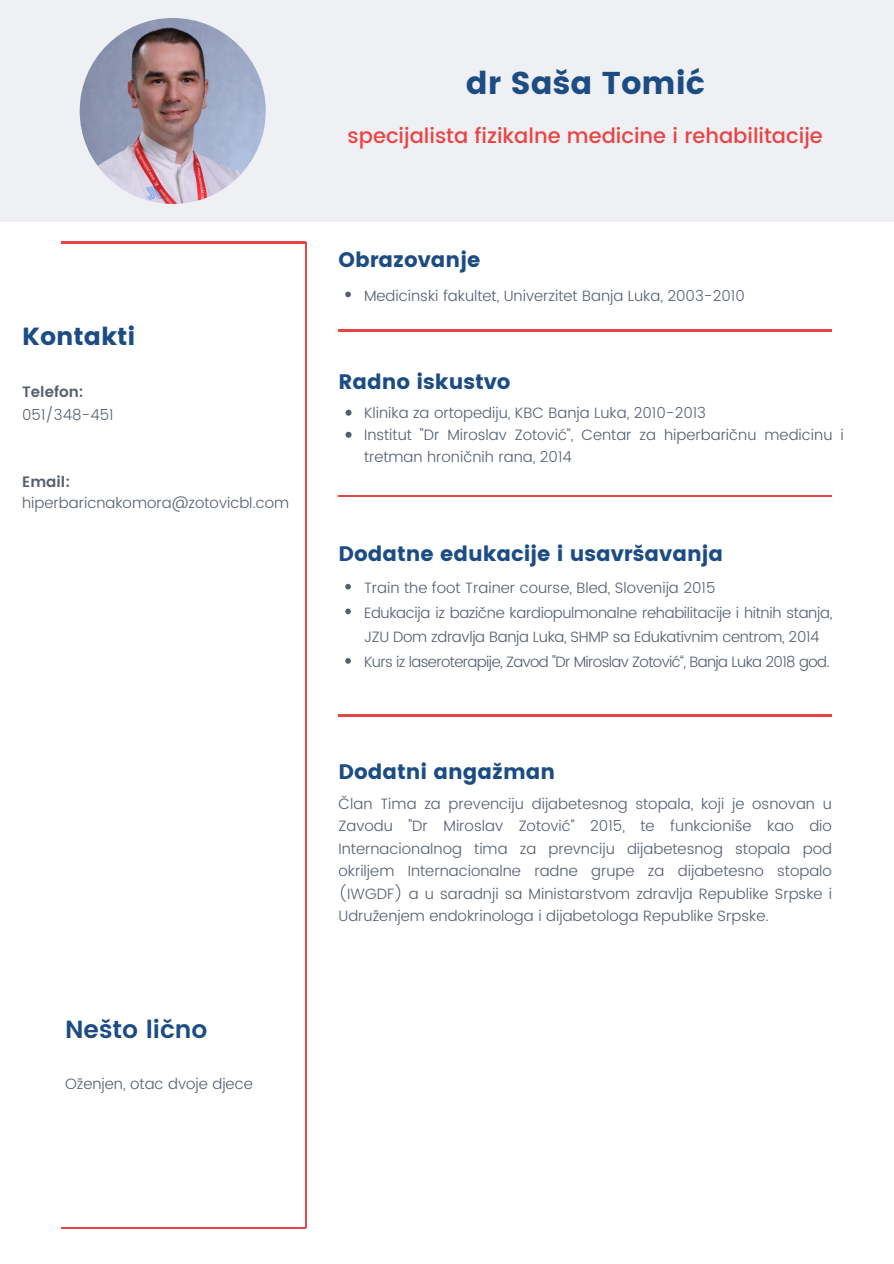
<style>
.page{position:relative;width:894px;height:1264px;background:#fff}
.page>*{position:absolute;margin:0;border:0;box-sizing:border-box;transform-origin:0 0}
.t1{font:31.5px "Poppins";color:#1c4c84}
.t2{font:600 24.75px "Poppins";color:#1c4c84}
.t3{font:24.75px "Poppins";color:#1c4c84}
.t4{font:21px "Poppins";color:#1c4c84}
.t5{font:500 21px "Poppins";color:#eb4343}
.t6{font:300 15px/22.5px "Poppins";color:#555e70}
.t7{font:300 15px/24.8px "Poppins";letter-spacing:-.02em;color:#555e70}
.t8{font:300 15px "Poppins";letter-spacing:-.04em;color:#555e70}
.t9{font:600 15px "Poppins";color:#555e70}
</style>
<div class="page">
<div style="left:0;top:0;width:893px;height:222px;background:#eff0f4"></div>
<img style="left:80px;top:18px;width:186px;height:186px;border-radius:50%">
<hr style="left:62px;top:242px;width:244px;height:1px;background:#eb4343">
<svg style="left:345px;top:291px;width:6px;height:6px"></svg>
<hr style="left:338px;top:329px;width:493px;height:2px;background:#eb4343">
<hr style="left:338px;top:495px;width:493px;height:2px;background:#eb4343">
<hr style="left:305px;top:242px;width:1px;height:494px;background:#eb4343">
<hr style="left:62px;top:1226px;width:244px;height:2px;background:#eb4343">
<hr style="left:305px;top:734px;width:1px;height:493px;background:#eb4343">
<svg style="left:345px;top:409px;width:6px;height:7px"></svg>
<svg style="left:345px;top:432px;width:6px;height:6px"></svg>
<hr style="left:338px;top:714px;width:493px;height:2px;background:#eb4343">
<svg style="left:345px;top:584px;width:6px;height:5px"></svg>
<svg style="left:345px;top:608px;width:6px;height:6px"></svg>
<svg style="left:345px;top:658px;width:6px;height:5px"></svg>
<p class="t3" style="left:22px;top:322px;width:115px">Kontakti</p>
<p class="t9" style="left:22px;top:383px;width:63px">Telefon:</p>
<p class="t6" style="left:22px;top:403px;width:93px">051/348-451</p>
<p class="t9" style="left:22px;top:473px;width:49px">Email:</p>
<p class="t6" style="left:22px;top:491px;width:268px">hiperbaricnakomora@zotovicbl.com</p>
<p class="t2" style="left:65px;top:1014px;width:144px">Nešto lično</p>
<p class="t6" style="left:65px;top:1072px;width:189px">Oženjen, otac dvoje djece</p>
<p class="t1" style="left:465px;top:65px;width:240px">dr Saša Tomić</p>
<p class="t5" style="left:347px;top:123px;width:476px">specijalista fizikalne medicine i rehabilitacije</p>
<p class="t4" style="left:338px;top:248px;width:143px">Obrazovanje</p>
<p class="t6" style="left:364px;top:284px;width:382px">Medicinski fakultet, Univerzitet Banja Luka, 2003-2010</p>
<p class="t4" style="left:338px;top:369px;width:173px">Radno iskustvo</p>
<p class="t6" style="left:364px;top:401px;width:343px">Klinika za ortopediju, KBC Banja Luka, 2010-2013</p>
<p class="t6" style="left:364px;top:423px;width:481px;line-height:22px">Institut "Dr Miroslav Zotović”, Centar za hiperbaričnu medicinu i tretman hroničnih rana, 2014</p>
<p class="t4" style="left:338px;top:541px;width:386px">Dodatne edukacije i usavršavanja</p>
<p class="t6" style="left:364px;top:576px;width:353px">Train the foot Trainer course, Bled, Slovenija 2015</p>
<p class="t7" style="left:364px;top:600px;width:469px">Edukacija iz bazične kardiopulmonalne rehabilitacije i hitnih stanja,<br>JZU Dom zdravlja Banja Luka, SHMP sa Edukativnim centrom, 2014</p>
<p class="t8" style="left:364px;top:653px;width:467px">Kurs iz laseroterapije, Zavod "Dr Miroslav Zotović“, Banja Luka 2018 god.</p>
<p class="t4" style="left:338px;top:759px;width:218px">Dodatni angažman</p>
<p class="t6" style="left:338px;top:792px;width:495px;text-align:justify">Član Tima za prevenciju dijabetesnog stopala, koji je osnovan u Zavodu "Dr Miroslav Zotović” 2015, te funkcioniše kao dio Internacionalnog tima za prevnciju dijabetesnog stopala pod okriljem Internacionalne radne grupe za dijabetesno stopalo (IWGDF) a u saradnji sa Ministarstvom zdravlja Republike Srpske i Udruženjem endokrinologa i dijabetologa Republike Srpske.</p>
</div>
